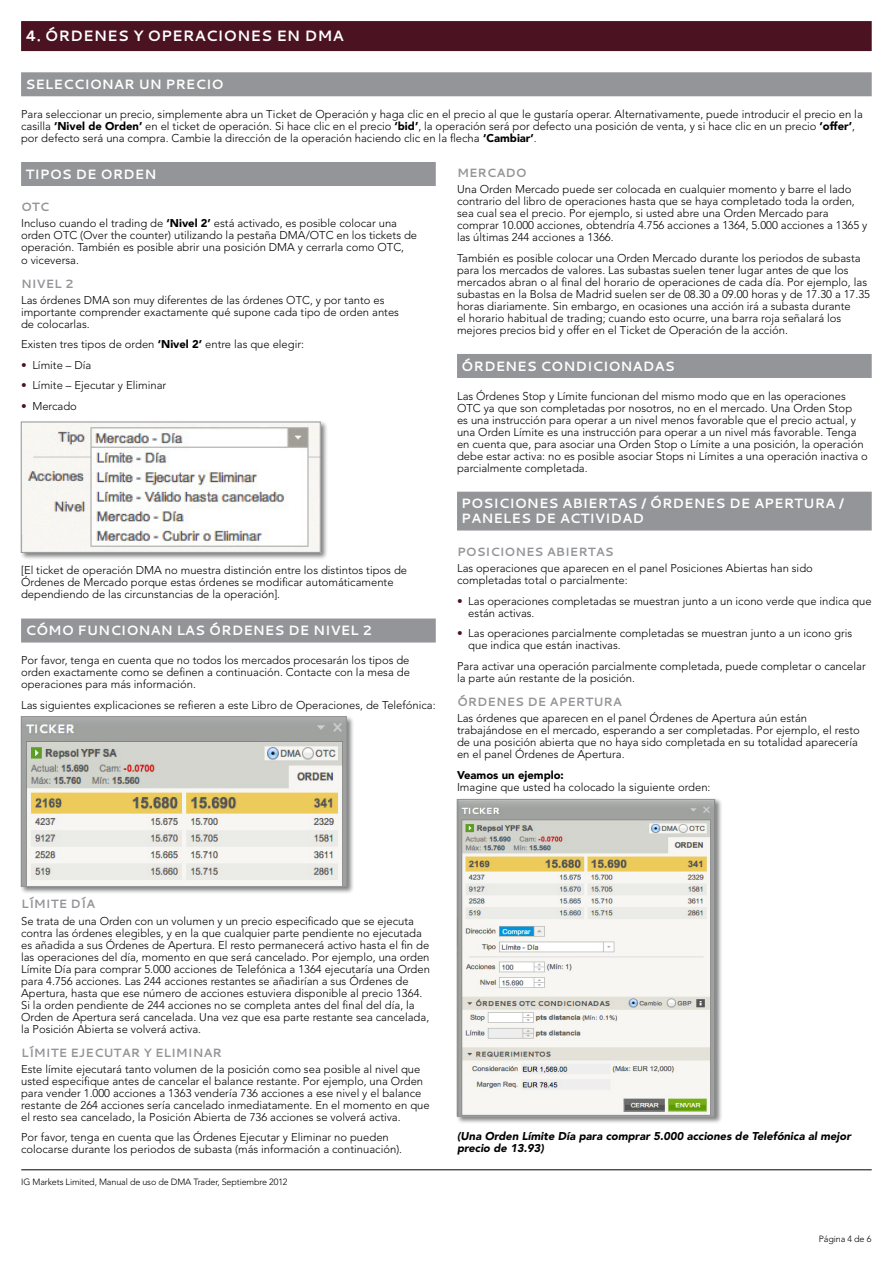
<style>
.page{position:relative;width:893px;height:1263px;background:#fff}
.page>*{position:absolute;margin:0;border:0;box-sizing:border-box;transform-origin:0 0}
.t1{font:700 15px "Cantarell";color:#fff}
.t2{font:700 13.5px/15px "Cantarell";color:#fff}
.t3{font:700 12px "Cantarell";color:#939598}
.t4{font:300 11.25px/12px "Avenir";color:#000}
.t5{font:italic 900 11.25px/12px "Avenir";color:#000}
.t6{font:900 11.25px "Avenir";color:#000}
.t7{font:300 9px "Avenir";letter-spacing:-.015em;color:#000}
.s1{font-weight:900}
.s2{color:#4b1322}
</style>
<div class="page">
<hr style="left:21px;top:1169px;width:851px;height:1px;background:#000">
<div style="left:21px;top:21px;width:851px;height:30px;background:#4b1322"></div>
<div style="left:21px;top:72px;width:851px;height:24px;background:#939598"></div>
<div style="left:21px;top:162px;width:415px;height:24px;background:#939598"></div>
<div style="left:21px;top:618px;width:415px;height:24px;background:#939598"></div>
<div style="left:457px;top:354px;width:415px;height:24px;background:#939598"></div>
<div style="left:457px;top:492px;width:415px;height:38px;background:#939598"></div>
<div style="left:19px;top:715px;width:335px;height:179px;background:#000;opacity:.5"></div>
<img style="left:23px;top:718px;width:322px;height:167px">
<div style="left:21px;top:716px;width:326px;height:171px;border:1px solid #939598"></div>
<div style="left:20px;top:420px;width:308px;height:140px;background:#000;opacity:.5"></div>
<img style="left:23px;top:424px;width:295px;height:126px">
<div style="left:21px;top:422px;width:299px;height:130px;border:1px solid #939598"></div>
<div style="left:456px;top:798px;width:266px;height:326px;background:#000;opacity:.5"></div>
<img style="left:459px;top:801px;width:254px;height:313px">
<div style="left:457px;top:799px;width:258px;height:317px;border:1px solid #939598"></div>
<h1 class="t1" style="left:25px;top:25px;width:319px">4. ÓRDENES Y OPERACIONES EN DMA</h1>
<p class="t2" style="left:25px;top:76px;width:200px">SELECCIONAR UN PRECIO</p>
<p class="t4" style="left:21px;top:108px;width:843px">Para seleccionar un precio, simplemente abra un Ticket de Operación y haga clic en el precio al que le gustaría operar. Alternativamente, puede introducir el precio en la casilla <span class="s1">‘Nivel de Orden’</span> en el ticket de operación. Si hace clic en el precio <span class="s1">‘bid’</span>, la operación será por defecto una posición de venta, y si hace clic en un precio <span class="s1">‘offer’</span>, por defecto será una compra. Cambie la dirección de la operación haciendo clic en la flecha <span class="s1">‘Cambiar’</span>.</p>
<p class="t2" style="left:25px;top:166px;width:133px">TIPOS DE ORDEN</p>
<p class="t3" style="left:21px;top:199px;width:30px">OTC</p>
<p class="t4" style="left:21px;top:218px;width:398px">Incluso cuando el trading de <span class="s1">‘Nivel 2’</span> está activado, es posible colocar una orden OTC (Over the counter) utilizando la pestaña DMA/OTC en los tickets de operación. También es posible abrir una posición DMA y cerrarla como OTC,<br>o viceversa.</p>
<p class="t3" style="left:21px;top:275px;width:54px">N IVEL 2</p>
<p class="t4" style="left:21px;top:294px;width:379px">Las órdenes DMA son muy diferentes de las órdenes OTC, y por tanto es importante comprender exactamente qué supone cada tipo de orden antes de colocarlas.</p>
<p class="t4" style="left:21px;top:338px;width:285px">Existen tres tipos de orden <span class="s1">‘Nivel 2’</span> entre las que elegir:</p>
<p class="t4" style="left:21px;top:359px;width:72px"><span class="s2">•</span> Límite – Día</p>
<p class="t4" style="left:21px;top:379px;width:147px"><span class="s2">•</span> Límite – Ejecutar y Eliminar</p>
<p class="t4" style="left:21px;top:400px;width:57px"><span class="s2">•</span> Mercado</p>
<p class="t3" style="left:457px;top:164px;width:71px">MERCADO</p>
<p class="t4" style="left:457px;top:183px;width:412px">Una Orden Mercado puede ser colocada en cualquier momento y barre el lado contrario del libro de operaciones hasta que se haya completado toda la orden, sea cual sea el precio. Por ejemplo, si usted abre una Orden Mercado para comprar 10.000 acciones, obtendría 4.756 acciones a 1364, 5.000 acciones a 1365 y las últimas 244 acciones a 1366.</p>
<p class="t4" style="left:457px;top:252px;width:415px">También es posible colocar una Orden Mercado durante los periodos de subasta para los mercados de valores. Las subastas suelen tener lugar antes de que los mercados abran o al final del horario de operaciones de cada día. Por ejemplo, las subastas en la Bolsa de Madrid suelen ser de 08.30 a 09.00 horas y de 17.30 a 17.35 horas diariamente. Sin embargo, en ocasiones una acción irá a subasta durante<br>el horario habitual de trading; cuando esto ocurre, una barra roja señalará los mejores precios bid y offer en el Ticket de Operación de la acción.</p>
<p class="t2" style="left:461px;top:358px;width:215px">ÓRDENES CONDICIONADAS</p>
<p class="t4" style="left:457px;top:390px;width:412px">Las Órdenes Stop y Límite funcionan del mismo modo que en las operaciones OTC ya que son completadas por nosotros, no en el mercado. Una Orden Stop<br>es una instrucción para operar a un nivel menos favorable que el precio actual, y una Orden Límite es una instrucción para operar a un nivel más favorable. Tenga en cuenta que, para asociar una Orden Stop o Límite a una posición, la operación debe estar activa: no es posible asociar Stops ni Límites a una operación inactiva o parcialmente completada.</p>
<p class="t2" style="left:461px;top:496px;width:384px">POSICIONES ABIERTAS / ÓRDENES DE APERTURA /<br>PANELES DE ACT</p>
<p class="t2" style="left:590px;top:511px;width:56px">IVIDAD</p>
<p class="t3" style="left:457px;top:543px;width:158px">POSICIONES ABIERTAS</p>
<p class="t4" style="left:457px;top:562px;width:357px">Las operaciones que aparecen en el panel Posiciones Abiertas han sido completadas total o parcialmente:</p>
<p class="t4" style="left:468px;top:595px;width:405px;text-indent:-11px"><span class="s2">•</span> Las operaciones completadas se muestran junto a un icono verde que indica que están activas.</p>
<p class="t4" style="left:468px;top:627px;width:385px;text-indent:-11px"><span class="s2">•</span> Las operaciones parcialmente completadas se muestran junto a un icono gris que indica que están inactivas.</p>
<p class="t4" style="left:457px;top:660px;width:410px">Para activar una operación parcialmente completada, puede completar o cancelar la parte aún restante de la posición.</p>
<p class="t3" style="left:457px;top:693px;width:166px">ÓRDENES DE APERTURA</p>
<p class="t4" style="left:457px;top:712px;width:404px">Las órdenes que aparecen en el panel Órdenes de Apertura aún están trabajándose en el mercado, esperando a ser completadas. Por ejemplo, el resto de una posición abierta que no haya sido completada en su totalidad aparecería en el panel Órdenes de Apertura.</p>
<p class="t6" style="left:457px;top:768px;width:108px">Veamos un ejemplo:</p>
<p class="t4" style="left:457px;top:781px;width:255px">Imagine que usted ha colocado la siguiente orden:</p>
<p class="t4" style="left:21px;top:564px;width:387px">[El ticket de operación DMA no muestra distinción entre los distintos tipos de<br>Órdenes de Mercado porque estas órdenes se modificar automáticamente dependiendo de las circunstancias de la operación].</p>
<p class="t2" style="left:25px;top:622px;width:348px">CÓMO FUNCIONAN LAS ÓRDENES DE N IVEL 2</p>
<p class="t4" style="left:21px;top:654px;width:390px;text-align:justify">Por favor, tenga en cuenta que no todos los mercados procesarán los tipos de orden exactamente como se definen a continuación. Contacte con la mesa de operaciones para más información.</p>
<p class="t4" style="left:21px;top:699px;width:416px">Las siguientes explicaciones se refieren a este Libro de Operaciones, de Telefónica:</p>
<p class="t3" style="left:21px;top:896px;width:76px">LÍM ITE DÍA</p>
<p class="t4" style="left:21px;top:915px;width:410px">Se trata de una Orden con un volumen y un precio especificado que se ejecuta contra las órdenes elegibles, y en la que cualquier parte pendiente no ejecutada es añadida a sus Órdenes de Apertura. El resto permanecerá activo hasta el fin de las operaciones del día, momento en que será cancelado. Por ejemplo, una orden Límite Día para comprar 5.000 acciones de Telefónica a 1364 ejecutaría una Orden para 4.756 acciones. Las 244 acciones restantes se añadirían a sus Órdenes de Apertura, hasta que ese número de acciones estuviera disponible al precio 1364.<br>Si la orden pendiente de 244 acciones no se completa antes del final del día, la Orden de Apertura será cancelada. Una vez que esa parte restante sea cancelada, la Posición Abierta se volverá activa.</p>
<p class="t3" style="left:21px;top:1044px;width:202px">LÍM ITE EJECUTAR Y E LIM INAR</p>
<p class="t4" style="left:21px;top:1063px;width:410px">Este límite ejecutará tanto volumen de la posición como sea posible al nivel que usted especifique antes de cancelar el balance restante. Por ejemplo, una Orden para vender 1.000 acciones a 1363 vendería 736 acciones a ese nivel y el balance restante de 264 acciones sería cancelado inmediatamente. En el momento en que el resto sea cancelado, la Posición Abierta de 736 acciones se volverá activa.</p>
<p class="t4" style="left:21px;top:1131px;width:383px">Por favor, tenga en cuenta que las Órdenes Ejecutar y Eliminar no pueden colocarse durante los periodos de subasta (más información a continuación).</p>
<p class="t7" style="left:21px;top:1176px;width:268px">IG Markets Limited, Manual de uso de DMA Trader, Septiembre 2012</p>
<p class="t5" style="left:457px;top:1130px;width:395px">(Una Orden Límite Día para comprar 5.000 acciones de Telefónica al mejor precio de 13.93)</p>
<p class="t7" style="left:819px;top:1233px;width:54px">Página 4 de 6</p>
</div>
